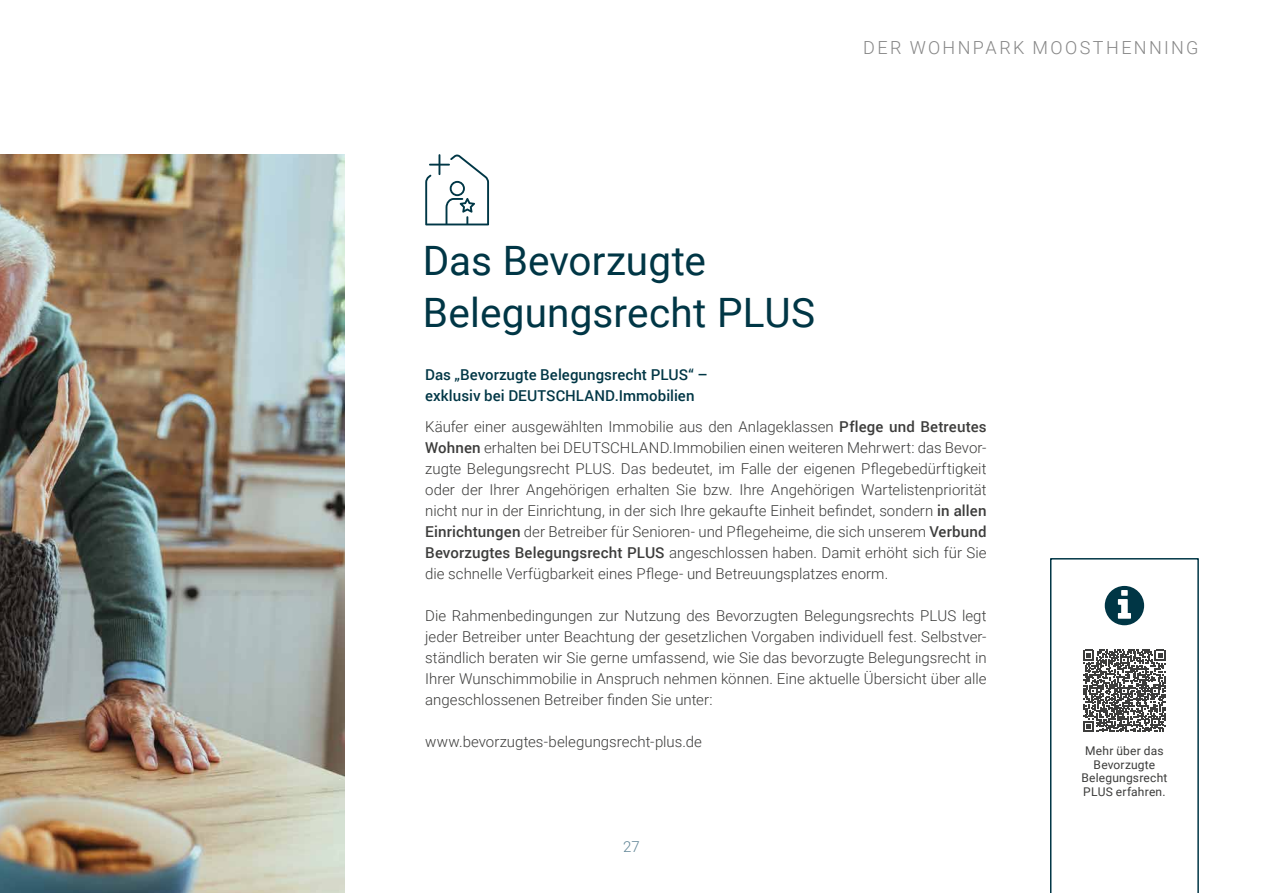
<style>
.page{position:relative;width:1263px;height:893px;background:#fff}
.page>*{position:absolute;margin:0;border:0;box-sizing:border-box;transform-origin:0 0}
.t1{font:40.5px/52.5px "Roboto";letter-spacing:.005em;color:#003645}
.t2{font:300 18px "Roboto";letter-spacing:.13em;color:#878787}
.t3{font:300 15px/21px "Roboto";color:#3c3c3b;text-align:justify}
.t4{font:500 15px/21px "Roboto";letter-spacing:.005em;color:#003645}
.t5{font:300 15px "Roboto";color:#5f8495}
.t6{font:12px/13.5px "Roboto";letter-spacing:.02em;color:#3c3c3b;text-align:center}
.s1{font-weight:500}
</style>
<div class="page">
<img style="left:0;top:154px;width:344px;height:739px">
<svg style="left:1050px;top:558px;width:149px;height:335px"></svg>
<svg style="left:1105px;top:586px;width:39px;height:39px"></svg>
<svg style="left:1083px;top:650px;width:82px;height:82px"></svg>
<svg style="left:425px;top:154px;width:64px;height:71px"></svg>
<p class="t2" style="left:863px;top:35px;width:337px">DER WOHNPARK MOOSTHENNING</p>
<h1 class="t1" style="left:423px;top:232px;width:394px">Das Bevorzugte<br>Belegungsrecht PLUS</h1>
<p class="t4" style="left:425px;top:363px;width:284px">Das „Bevorzugte Belegungsrecht PLUS“ – exklusiv bei DEUTSCHLAND.Immobilien</p>
<p class="t3" style="left:425px;top:416px;width:563px">Käufer einer ausgewählten Immobilie aus den Anlageklassen <span class="s1">Pflege und Betreutes Wohnen</span> erhalten bei DEUTSCHLAND.Immobilien einen weiteren Mehrwert: das Bevor&shy;zugte Belegungsrecht PLUS. Das bedeutet, im Falle der eigenen Pflegebedürftigkeit oder der Ihrer Angehörigen erhalten Sie bzw. Ihre Angehörigen Wartelistenpriorität nicht nur in der Einrichtung, in der sich Ihre gekaufte Einheit befindet, sondern <span class="s1">in allen Einrichtungen</span> der Betreiber für Senioren- und Pflegeheime, die sich unserem <span class="s1">Verbund Bevorzugtes Belegungsrecht PLUS</span> angeschlossen haben. Damit erhöht sich für Sie die schnelle Verfügbarkeit eines Pflege- und Betreuungsplatzes enorm.</p>
<p class="t3" style="left:425px;top:605px;width:563px">Die Rahmenbedingungen zur Nutzung des Bevorzugten Belegungsrechts PLUS legt jeder Betreiber unter Beachtung der gesetzlichen Vorgaben individuell fest. Selbstver&shy;ständlich beraten wir Sie gerne umfassend, wie Sie das bevorzugte Belegungsrecht in Ihrer Wunschimmobilie in Anspruch nehmen können. Eine aktuelle Übersicht über alle angeschlossenen Betreiber finden Sie unter:</p>
<p class="t3" style="left:425px;top:731px;width:278px">www.bevorzugtes-belegungsrecht-plus.de</p>
<p class="t5" style="left:623px;top:836px;width:18px">27</p>
<p class="t6" style="left:1081px;top:744px;width:88px">Mehr über das<br>Bevorzugte<br>Belegungsrecht<br>PLUS erfahren.</p>
</div>
